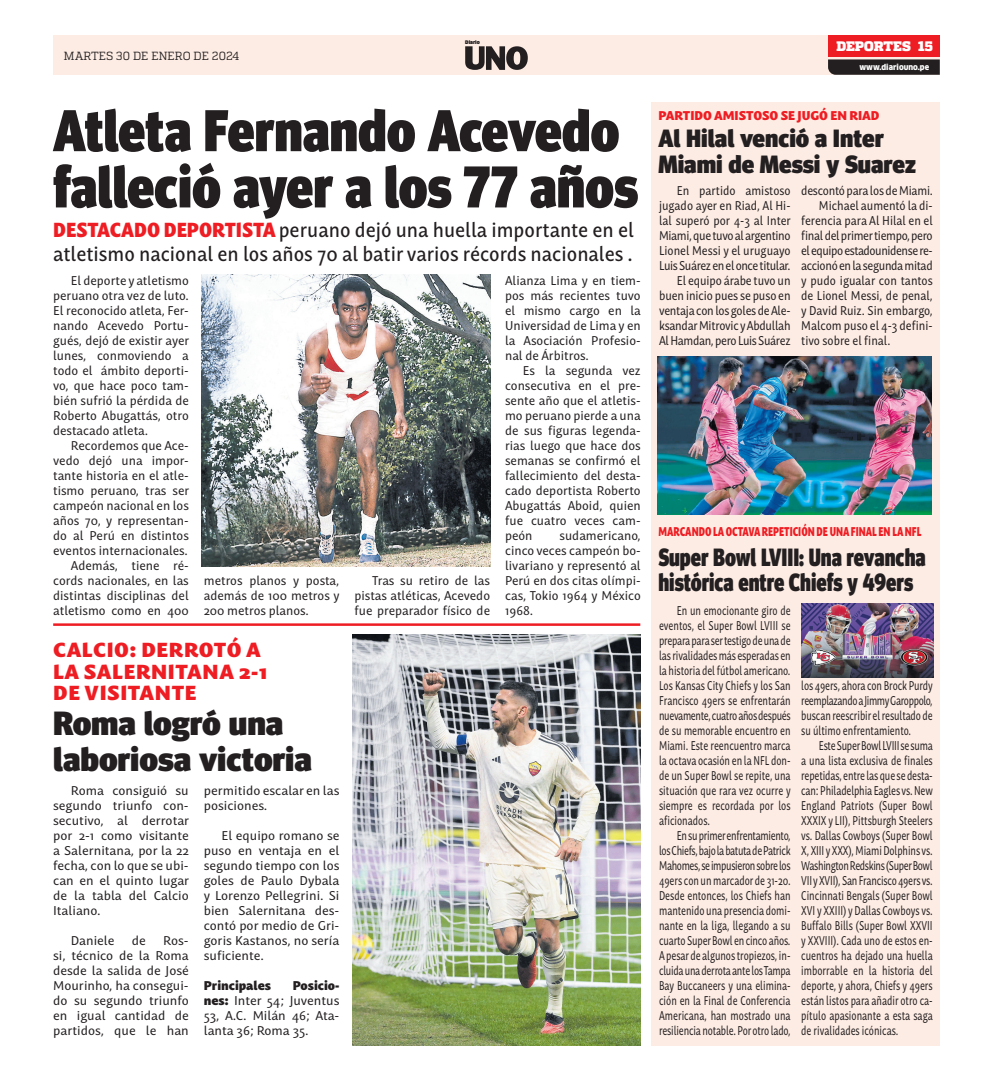
<style>
.page{position:relative;width:993px;height:1081px;background:#fff}
.page>*{position:absolute;margin:0;border:0;box-sizing:border-box;transform-origin:0 0}
.TITULAR{font:900 58.75px "Meta Head OT";color:#231f20;scale:.92 1}
.TITULAR-2{font:900 33.62px/36.2px "Meta Head OT";color:#231f20;scale:1.04 1}
.TITULAR_SECUNDARIO_GRID{font:900 25px/25px "Meta Head OT";color:#231f20;scale:.82 1}
.TITULAR_SECUNDARIO_GRID-2{font:900 25px "Meta Head OT";color:#231f20}
.t1{font:500 20px/24px "Mastro Sans";color:#231f20;scale:.93 1}
.t2{font:900 20px "Mastro Sans";letter-spacing:.03em;color:#ee1d23;scale:1.05 1}
.t3{font:900 13.75px "Quadon";color:#fff}
.TEXTO_NOTA{font:12.5px/15px "Mastro Sans";color:#231f20;text-align:justify;scale:.73 1}
.No_Spacing{font:12.5px/15px "Mastro Sans";color:#231f20;text-align:justify;scale:.96 1}
.TEXTO_NOTA-2{font:12.5px/15px "Mastro Sans";color:#231f20;text-align:justify}
.TEXTO_NOTA-3{font:12.5px/15px "Mastro Sans";color:#231f20;text-align:justify;scale:.87 1}
.VOLADA_SECUNDARIA{font:900 12.5px "Mastro Sans";color:#ee1d23;scale:.73 1}
.VOLADA_SECUNDARIA-2{font:900 12.5px "Mastro Sans";color:#ee1d23}
.TEXTO_NOTA-4{font:12.5px "Mastro Sans";letter-spacing:-.02em;color:#231f20;scale:.87 1}
.t4{font:900 12.5px "Mastro Sans";color:#231f20}
.t5{font:11.75px "Quadon";color:#231f20;scale:.95 1}
.t6{font:900 7.88px "Clan Pro";color:#fff;scale:.95 1}
.t7{font:900 4.88px "Clan Pro";letter-spacing:-.01em;color:#231f20}
.s1{font-weight:900;color:#ee1d23}
.s2{font-weight:900}
</style>
<div class="page">
<div style="left:53px;top:35px;width:886px;height:40px;background:#fdece4"></div>
<div style="left:827px;top:35px;width:112px;height:22px;background:#ee1d23"></div>
<svg style="left:828px;top:59px;width:111px;height:16px"></svg>
<svg style="left:465px;top:46px;width:62px;height:24px"></svg>
<div style="left:651px;top:103px;width:288px;height:942px;background:#fdece4"></div>
<hr style="left:53px;top:623px;width:587px;height:3px;background:#ee1d23">
<img style="left:657px;top:356px;width:273px;height:159px">
<img style="left:202px;top:275px;width:288px;height:292px">
<img style="left:352px;top:634px;width:288px;height:411px">
<img style="left:801px;top:603px;width:132px;height:74px">
<p class="t5" style="left:64px;top:49px;width:186px">MARTES 30 DE ENERO DE 2024</p>
<p class="t7" style="left:465px;top:40px;width:16px">Diario</p>
<p class="TITULAR" style="left:53px;top:96px;width:616px">Atleta Fernando Acevedo</p>
<p class="TITULAR" style="left:53px;top:152px;width:637px">falleció ayer a los 77 años</p>
<p class="t1" style="left:53px;top:216px;width:625px"><span class="s1">DESTACADO DEPORTISTA</span> peruano dejó una huella importante en el atletismo nacional en los años 70 al batir varios récords nacionales .</p>
<p class="No_Spacing" style="left:53px;top:272px;width:143px;text-indent:18px">El deporte y atletismo peruano otra vez de luto.<br>El reconocido atleta, Fer&shy;nando Acevedo Portu&shy;gués, dejó de existir ayer lunes, conmoviendo a todo el ámbito deporti&shy;vo, que hace poco tam&shy;bién sufrió la pérdida de Roberto Abugattás, otro destacado atleta.</p>
<p class="No_Spacing" style="left:53px;top:437px;width:143px;text-indent:18px">Recordemos que Ace&shy;vedo dejó una impor&shy;tante historia en el atle&shy;tismo peruano, tras ser campeón nacional en los años 70, y representan&shy;do al Perú en distintos eventos internacionales.</p>
<p class="No_Spacing" style="left:53px;top:557px;width:143px;text-indent:18px">Además, tiene ré&shy;cords nacionales, en las distintas disciplinas del atletismo como en 400</p>
<p class="No_Spacing" style="left:204px;top:572px;width:143px">metros planos y posta, además de 100 metros y 200 metros planos.</p>
<p class="No_Spacing" style="left:354px;top:572px;width:143px;text-indent:18px">Tras su retiro de las pistas atléticas, Acevedo fue preparador físico de</p>
<p class="t2" style="left:53px;top:633px;width:199px">CALCIO: DERROTÓ A</p>
<p class="t2" style="left:53px;top:655px;width:206px">LA SALERNITANA 2-1</p>
<p class="t2" style="left:53px;top:676px;width:138px">DE VISITANTE</p>
<p class="TITULAR-2" style="left:53px;top:704px;width:250px">Roma logró una laboriosa victoria</p>
<p class="TEXTO_NOTA-2" style="left:53px;top:782px;width:137px;text-indent:18px">Roma consiguió su segundo triunfo con&shy;secutivo, al derrotar por 2-1 como visitante a Salernitana, por la 22 fecha, con lo que se ubi&shy;can en el quinto lugar de la tabla del Calcio Italiano.</p>
<p class="TEXTO_NOTA-2" style="left:71px;top:932px;width:45px">Daniele</p>
<p class="TEXTO_NOTA-2" style="left:132px;top:932px;width:16px">de</p>
<p class="TEXTO_NOTA-2" style="left:53px;top:932px;width:137px;text-indent:110px">Ros&shy;si, técnico de la Roma desde la salida de José Mourinho, ha consegui&shy;do su segundo triunfo en igual cantidad de partidos, que le han</p>
<p class="TEXTO_NOTA-2" style="left:204px;top:782px;width:137px">permitido escalar en las posiciones.</p>
<p class="TEXTO_NOTA-2" style="left:204px;top:827px;width:137px;text-indent:18px">El equipo romano se puso en ventaja en el segundo tiempo con los goles de Paulo Dybala y Lorenzo Pellegrini. Si bien Salernitana des&shy;contó por medio de Gri&shy;goris Kastanos, no sería suficiente.</p>
<p class="t4" style="left:204px;top:975px;width:69px">Principales</p>
<p class="TEXTO_NOTA-2" style="left:204px;top:977px;width:137px;text-indent:89px"><span class="s2">Posicio&shy;nes:</span> Inter 54; Juventus 53, A.C. Milán 46; Ata&shy;lanta 36; Roma 35.</p>
<p class="No_Spacing" style="left:505px;top:272px;width:143px">Alianza Lima y en tiem&shy;pos más recientes tuvo el mismo cargo en la Universidad de Lima y en la Asociación Profesio&shy;nal de Árbitros.</p>
<p class="No_Spacing" style="left:505px;top:362px;width:143px;text-indent:18px">Es la segunda vez consecutiva en el pre&shy;sente año que el atletis&shy;mo peruano pierde a una de sus figuras legenda&shy;rias luego que hace dos semanas se confirmó el fallecimiento del desta&shy;cado deportista Roberto Abugattás Aboid, quien fue cuatro veces cam&shy;peón</p>
<p class="No_Spacing" style="left:505px;top:527px;width:143px;text-indent:54px">sudamericano, cinco veces campeón bo&shy;livariano y representó al Perú en dos citas olímpi&shy;cas, Tokio 1964 y México 1968.</p>
<p class="t3" style="left:836px;top:38px;width:76px">DEPORTES</p>
<p class="t3" style="left:917px;top:38px;width:16px">15</p>
<p class="t6" style="left:859px;top:62px;width:75px">www.diariouno.pe</p>
<p class="VOLADA_SECUNDARIA-2" style="left:658px;top:105px;width:222px">PARTIDO AMISTOSO SE JUGÓ EN RIAD</p>
<p class="TITULAR_SECUNDARIO_GRID-2" style="left:658px;top:124px;width:227px">Al Hilal venció a Inter</p>
<p class="TITULAR_SECUNDARIO_GRID-2" style="left:658px;top:149px;width:259px">Miami de Messi y Suarez</p>
<p class="TEXTO_NOTA-3" style="left:659px;top:182px;width:153px;text-indent:18px">En partido amistoso jugado ayer en Riad, Al Hi&shy;lal superó por 4-3 al Inter Miami, que tuvo al argentino Lionel Messi y el uruguayo Luis Suárez en el once titular.</p>
<p class="TEXTO_NOTA-3" style="left:659px;top:272px;width:153px;text-indent:18px">El equipo árabe tuvo un buen inicio pues se puso en ventaja con los goles de Ale&shy;ksandar Mitrovic y Abdullah Al Hamdan, pero Luis Suárez</p>
<p class="TEXTO_NOTA-4" style="left:801px;top:181px;width:153px">descontó para los de Miami.</p>
<p class="TEXTO_NOTA-3" style="left:801px;top:197px;width:153px;text-indent:18px">Michael aumentó la di&shy;ferencia para Al Hilal en el final del primer tiempo, pero el equipo estadounidense re&shy;accionó en la segunda mitad y pudo igualar con tantos de Lionel Messi, de penal, y David Ruiz. Sin embargo, Malcom puso el 4-3 defini&shy;tivo sobre el final.</p>
<p class="VOLADA_SECUNDARIA" style="left:658px;top:521px;width:361px">MARCANDO LA OCTAVA REPETICIÓN DE UNA FINAL EN LA NFL</p>
<p class="TITULAR_SECUNDARIO_GRID" style="left:658px;top:544px;width:327px">Super Bowl LVIII: Una revancha histórica entre Chiefs y 49ers</p>
<p class="TEXTO_NOTA" style="left:659px;top:602px;width:182px;text-indent:18px">En un emocionante giro de eventos, el Super Bowl LVIII se prepara para ser testigo de una de las rivalidades más esperadas en la historia del fútbol americano.<br>Los Kansas City Chiefs y los San Francisco 49ers se enfrentarán nuevamente, cuatro años después de su memorable encuentro en Miami. Este reencuentro marca la octava ocasión en la NFL don&shy;de un Super Bowl se repite, una situación que rara vez ocurre y siempre es recordada por los aficionados.</p>
<p class="TEXTO_NOTA" style="left:659px;top:827px;width:182px;text-indent:18px">En su primer enfrentamiento, los Chiefs, bajo la batuta de Patrick Mahomes, se impusieron sobre los 49ers con un marcador de 31-20.<br>Desde entonces, los Chiefs han mantenido una presencia domi&shy;nante en la liga, llegando a su cuarto Super Bowl en cinco años.<br>A pesar de algunos tropiezos, in&shy;cluida una derrota ante los Tampa Bay Buccaneers y una elimina&shy;ción en la Final de Conferencia Americana, han mostrado una resiliencia notable. Por otro lado,</p>
<p class="TEXTO_NOTA" style="left:801px;top:677px;width:182px">los 49ers, ahora con Brock Purdy reemplazando a Jimmy Garoppolo, buscan reescribir el resultado de su último enfrentamiento.</p>
<p class="TEXTO_NOTA" style="left:801px;top:737px;width:182px;text-indent:18px">Este Super Bowl LVIII se suma a una lista exclusiva de finales repetidas, entre las que se desta&shy;can: Philadelphia Eagles vs. New England Patriots (Super Bowl XXXIX y LII), Pittsburgh Steelers vs. Dallas Cowboys (Super Bowl X, XIII y XXX), Miami Dolphins vs.<br>Washington Redskins (Super Bowl VII y XVII), San Francisco 49ers vs.<br>Cincinnati Bengals (Super Bowl XVI y XXIII) y Dallas Cowboys vs.<br>Buffalo Bills (Super Bowl XXVII y XXVIII). Cada uno de estos en&shy;cuentros ha dejado una huella imborrable en la historia del deporte, y ahora, Chiefs y 49ers están listos para añadir otro ca&shy;pítulo apasionante a esta saga de rivalidades icónicas.</p>
</div>
